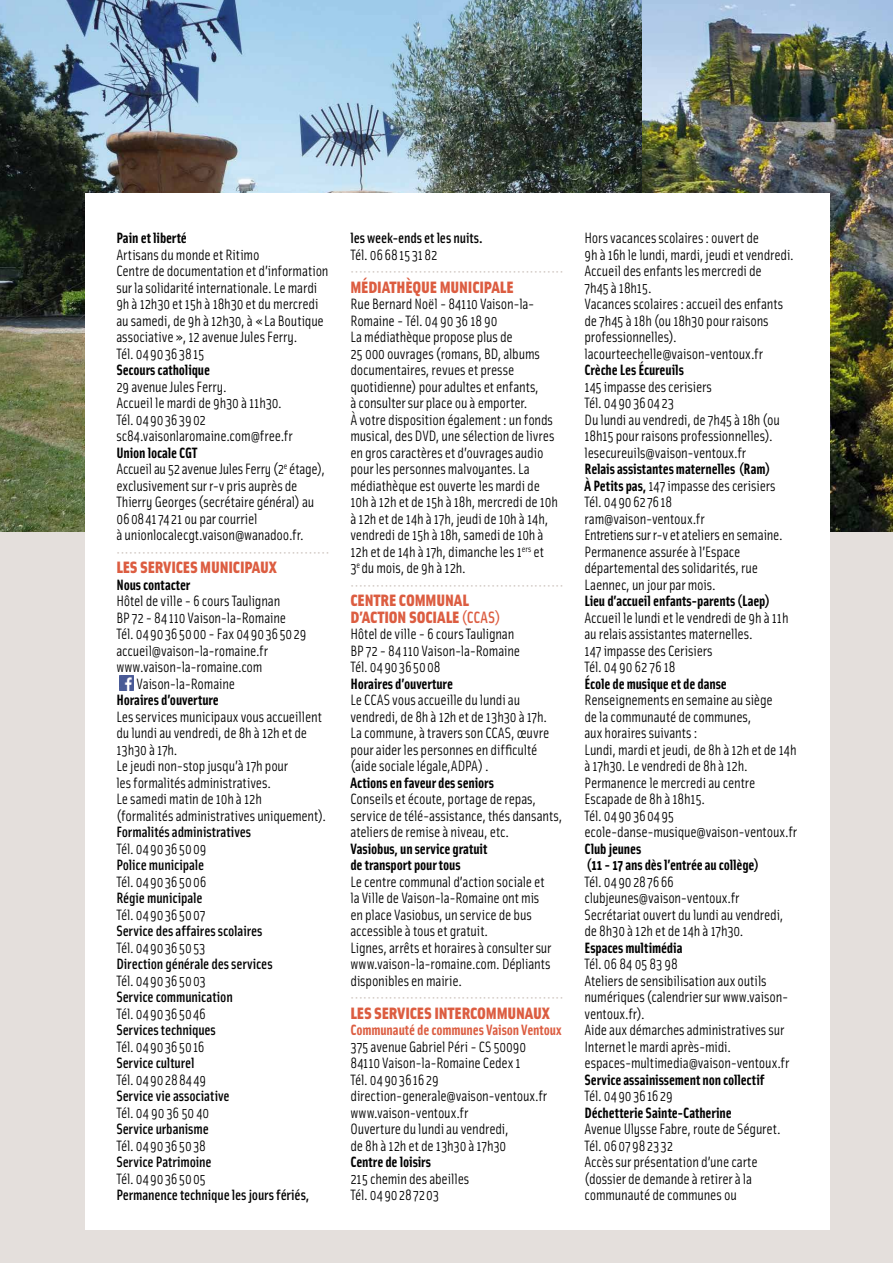
<style>
.page{position:relative;width:893px;height:1263px;background:#e4dfdc}
.page>*{position:absolute;margin:0;border:0;box-sizing:border-box;transform-origin:0 0}
.t1{font:900 16.5px/16.5px "Solex OT";letter-spacing:-.01em;color:#dc5d41}
.t2{font:15px/16.5px "Solex OT";letter-spacing:-.01em;color:#000}
.t3{font:700 15px/16.5px "Solex OT";letter-spacing:-.005em;color:#000}
.t4{font:500 15px "Solex OT";letter-spacing:-.005em;color:#000}
.t5{font:15px "Solex OT";color:#cac0ba}
.t6{font:700 15px "Solex OT";letter-spacing:-.01em;color:#dc5d41}
.s1{font-weight:700}
.s2{color:#cac0ba}
.s3{font-weight:500}
</style>
<div class="page">
<img style="left:0;top:0;width:642px;height:531px">
<hr style="left:892px;top:0;width:1px;height:1263px;background:#cac0ba">
<img style="left:642px;top:0;width:251px;height:531px">
<div style="left:85px;top:193px;width:744px;height:1037px;background:#fff"></div>
<img style="left:119px;top:676px;width:15px;height:14px">
<p class="t3" style="left:116px;top:229px;width:72px">Pain et liberté</p>
<p class="t2" style="left:116px;top:246px;width:214px">Artisans du monde et Ritimo<br>Centre de documentation et d’information sur la solidarité internationale. Le mardi 9h à 12h30 et 15h à 18h30 et du mercredi au samedi, de 9h à 12h30, à «La Boutique associative », 12 avenue Jules Ferry.<br>Tél. 0490363815</p>
<p class="t3" style="left:116px;top:361px;width:95px">Secours catholique</p>
<p class="t2" style="left:116px;top:378px;width:178px">29 avenue Jules Ferry.<br>Accueil le mardi de 9h30 à 11h30.<br>Tél. 0490363902 sc84.vaisonlaromaine.com@free.fr</p>
<p class="t2" style="left:116px;top:444px;width:210px"><span class="s1">Union locale CGT<br></span>Accueil au 52 avenue Jules Ferry (2<sup>e</sup> étage), exclusivement sur r-v pris auprès de Thierry Georges (secrétaire général) au 0608417421 ou par courriel<br>à unionlocalecgt.vaison@wanadoo.fr.</p>
<p class="t5" style="left:116px;top:542px;width:215px">··················································</p>
<p class="t1" style="left:116px;top:558px;width:162px">LES SERVICES MUNICIPAUX</p>
<p class="t3" style="left:116px;top:575px;width:75px">Nous contacter</p>
<p class="t2" style="left:116px;top:592px;width:165px">Hôtel de ville - 6 cours Taulignan</p>
<p class="t2" style="left:116px;top:609px;width:171px">BP 72 - 84110 Vaison-la-Romaine</p>
<p class="t2" style="left:116px;top:625px;width:192px">Tél. 0490365000 - Fax 0490365029</p>
<p class="t2" style="left:116px;top:642px;width:153px">accueil@vaison-la-romaine.fr</p>
<p class="t2" style="left:116px;top:658px;width:148px">www.vaison-la-romaine.com</p>
<p class="t2" style="left:137px;top:675px;width:100px">Vaison-la-Romaine</p>
<p class="t3" style="left:116px;top:691px;width:104px">Horaires d’ouverture</p>
<p class="t2" style="left:116px;top:708px;width:211px">Les services municipaux vous accueillent du lundi au vendredi, de 8h à 12h et de<br>13h30 à 17h.<br>Le jeudi non-stop jusqu’à 17h pour<br>les formalités administratives.<br>Le samedi matin de 10h à 12h<br>(formalités administratives uniquement).</p>
<p class="t4" style="left:116px;top:822px;width:136px">Formalités administratives</p>
<p class="t2" style="left:116px;top:840px;width:91px">Tél. 0490365009</p>
<p class="t4" style="left:116px;top:855px;width:89px">Police municipale</p>
<p class="t2" style="left:116px;top:873px;width:91px">Tél. 0490365006</p>
<p class="t4" style="left:116px;top:888px;width:88px">Régie municipale</p>
<p class="t2" style="left:116px;top:906px;width:91px">Tél. 0490365007</p>
<p class="t4" style="left:116px;top:921px;width:148px">Service des affaires scolaires</p>
<p class="t2" style="left:116px;top:939px;width:91px">Tél. 0490365053</p>
<p class="t4" style="left:116px;top:954px;width:158px">Direction générale des services</p>
<p class="t2" style="left:116px;top:972px;width:91px">Tél. 0490365003</p>
<p class="t4" style="left:116px;top:987px;width:118px">Service communication</p>
<p class="t2" style="left:116px;top:1005px;width:91px">Tél. 0490365046</p>
<p class="t4" style="left:116px;top:1020px;width:101px">Services techniques</p>
<p class="t2" style="left:116px;top:1038px;width:90px">Tél. 0490365016</p>
<p class="t4" style="left:116px;top:1053px;width:80px">Service culturel</p>
<p class="t2" style="left:116px;top:1071px;width:91px">Tél. 0490288449</p>
<p class="t4" style="left:116px;top:1086px;width:115px">Service vie associative</p>
<p class="t2" style="left:116px;top:1104px;width:94px">Tél. 04 90 36 50 40</p>
<p class="t4" style="left:116px;top:1119px;width:94px">Service urbanisme</p>
<p class="t2" style="left:116px;top:1137px;width:91px">Tél. 0490365038</p>
<p class="t4" style="left:116px;top:1152px;width:97px">Service Patrimoine</p>
<p class="t2" style="left:116px;top:1170px;width:91px">Tél. 0490365005</p>
<p class="t4" style="left:116px;top:1185px;width:194px">Permanence technique les jours fériés,</p>
<p class="t4" style="left:350px;top:228px;width:134px">les week-ends et les nuits.</p>
<p class="t2" style="left:350px;top:246px;width:88px">Tél. 0668153182</p>
<p class="t5" style="left:350px;top:261px;width:215px">··················································</p>
<p class="t1" style="left:350px;top:278px;width:165px">MÉDIATHÈQUE MUNICIPALE</p>
<p class="t2" style="left:350px;top:295px;width:215px">Rue Bernard Noël - 84110 Vaison-la-Romaine - Tél. 04 90 36 18 90<br>La médiathèque propose plus de<br>25 000 ouvrages (romans, BD, albums documentaires, revues et presse quotidienne) pour adultes et enfants,<br>à consulter sur place ou à emporter.<br>À votre disposition également : un fonds musical, des DVD, une sélection de livres en gros caractères et d’ouvrages audio pour les personnes malvoyantes. La médiathèque est ouverte les mardi de<br>10h à 12h et de 15h à 18h, mercredi de 10h à 12h et de 14h à 17h, jeudi de 10h à 14h, vendredi de 15h à 18h, samedi de 10h à 12h et de 14h à 17h, dimanche les 1<sup>ers</sup> et<br>3<sup>e</sup> du mois, de 9h à 12h. <span class="s2">··················································</span></p>
<p class="t1" style="left:350px;top:591px;width:152px">CENTRE COMMUNAL<br>D’ACTION SOCIALE <span class="s3">(CCAS)</span></p>
<p class="t2" style="left:350px;top:625px;width:171px">Hôtel de ville - 6 cours Taulignan<br>BP 72 - 84110 Vaison-la-Romaine<br>Tél. 0490365008</p>
<p class="t3" style="left:350px;top:674px;width:104px">Horaires d’ouverture</p>
<p class="t2" style="left:350px;top:691px;width:200px">Le CCAS vous accueille du lundi au vendredi, de 8h à 12h et de 13h30 à 17h.<br>La commune, à travers son CCAS, œuvre pour aider les personnes en difficulté (aide sociale légale,ADPA) .</p>
<p class="t3" style="left:350px;top:773px;width:145px">Actions en faveur des seniors</p>
<p class="t2" style="left:350px;top:790px;width:213px">Conseils et écoute, portage de repas, service de télé-assistance, thés dansants, ateliers de remise à niveau, etc.</p>
<p class="t3" style="left:350px;top:839px;width:139px">Vasiobus, un service gratuit de transport pour tous</p>
<p class="t2" style="left:350px;top:873px;width:202px">Le centre communal d’action sociale et la Ville de Vaison-la-Romaine ont mis en place Vasiobus, un service de bus accessible à tous et gratuit.<br>Lignes, arrêts et horaires à consulter sur www.vaison-la-romaine.com. Dépliants disponibles en mairie.</p>
<p class="t5" style="left:350px;top:987px;width:215px">··················································</p>
<p class="t1" style="left:350px;top:1004px;width:201px">LES SERVICES INTERCOMMUNAUX</p>
<p class="t6" style="left:350px;top:1020px;width:213px">Communauté de communes Vaison Ventoux</p>
<p class="t2" style="left:350px;top:1038px;width:198px">375 avenue Gabriel Péri - CS 50090<br>84110 Vaison-la-Romaine Cedex 1<br>Tél. 0490361629 direction-generale@vaison-ventoux.fr www.vaison-ventoux.fr<br>Ouverture du lundi au vendredi,<br>de 8h à 12h et de 13h30 à 17h30</p>
<p class="t3" style="left:350px;top:1153px;width:82px">Centre de loisirs</p>
<p class="t2" style="left:350px;top:1170px;width:120px">215 chemin des abeilles<br>Tél. 0490287203</p>
<p class="t2" style="left:584px;top:229px;width:211px">Hors vacances scolaires : ouvert de<br>9h à 16h le lundi, mardi, jeudi et vendredi.<br>Accueil des enfants les mercredi de<br>7h45 à 18h15.<br>Vacances scolaires : accueil des enfants de 7h45 à 18h (ou 18h30 pour raisons professionnelles). lacourteechelle@vaison-ventoux.fr</p>
<p class="t3" style="left:584px;top:361px;width:101px">Crèche Les Écureuils</p>
<p class="t2" style="left:584px;top:378px;width:197px">145 impasse des cerisiers<br>Tél. 0490360423<br>Du lundi au vendredi, de 7h45 à 18h (ou<br>18h15 pour raisons professionnelles). lesecureuils@vaison-ventoux.fr</p>
<p class="t2" style="left:584px;top:460px;width:200px"><span class="s1">Relais assistantes maternelles (Ram)<br>À Petits pas,</span> 147 impasse des cerisiers<br>Tél. 0490627618 ram@vaison-ventoux.fr<br>Entretiens sur r-v et ateliers en semaine.<br>Permanence assurée à l’Espace départemental des solidarités, rue<br>Laennec, un jour par mois.</p>
<p class="t3" style="left:584px;top:592px;width:187px">Lieu d’accueil enfants-parents (Laep)</p>
<p class="t2" style="left:584px;top:609px;width:206px">Accueil le lundi et le vendredi de 9h à 11h au relais assistantes maternelles.<br>147 impasse des Cerisiers<br>Tél. 04 90 62 76 18</p>
<p class="t3" style="left:584px;top:674px;width:144px">École de musique et de danse</p>
<p class="t2" style="left:584px;top:691px;width:214px">Renseignements en semaine au siège<br>de la communauté de communes,<br>aux horaires suivants :<br>Lundi, mardi et jeudi, de 8h à 12h et de 14h à 17h30. Le vendredi de 8h à 12h.<br>Permanence le mercredi au centre<br>Escapade de 8h à 18h15.<br>Tél. 0490360495 ecole-danse-musique@vaison-ventoux.fr</p>
<p class="t3" style="left:584px;top:839px;width:176px">Club jeunes<br>(11 - 17 ans dès l’entrée au collège)</p>
<p class="t2" style="left:584px;top:873px;width:200px">Tél. 0490287666 clubjeunes@vaison-ventoux.fr<br>Secrétariat ouvert du lundi au vendredi, de 8h30 à 12h et de 14h à 17h30.</p>
<p class="t3" style="left:584px;top:938px;width:100px">Espaces multimédia</p>
<p class="t2" style="left:584px;top:955px;width:206px">Tél. 06 84 05 83 98<br>Ateliers de sensibilisation aux outils numériques (calendrier sur www.vaison&shy;ventoux.fr).<br>Aide aux démarches administratives sur<br>Internet le mardi après-midi. espaces-multimedia@vaison-ventoux.fr</p>
<p class="t3" style="left:584px;top:1070px;width:181px">Service assainissement non collectif</p>
<p class="t2" style="left:584px;top:1087px;width:90px">Tél. 0490361629</p>
<p class="t3" style="left:584px;top:1103px;width:149px">Déchetterie Sainte-Catherine</p>
<p class="t2" style="left:584px;top:1120px;width:198px">Avenue Ulysse Fabre, route de Séguret.<br>Tél. 0607982332<br>Accès sur présentation d’une carte (dossier de demande à retirer à la communauté de communes ou</p>
</div>
